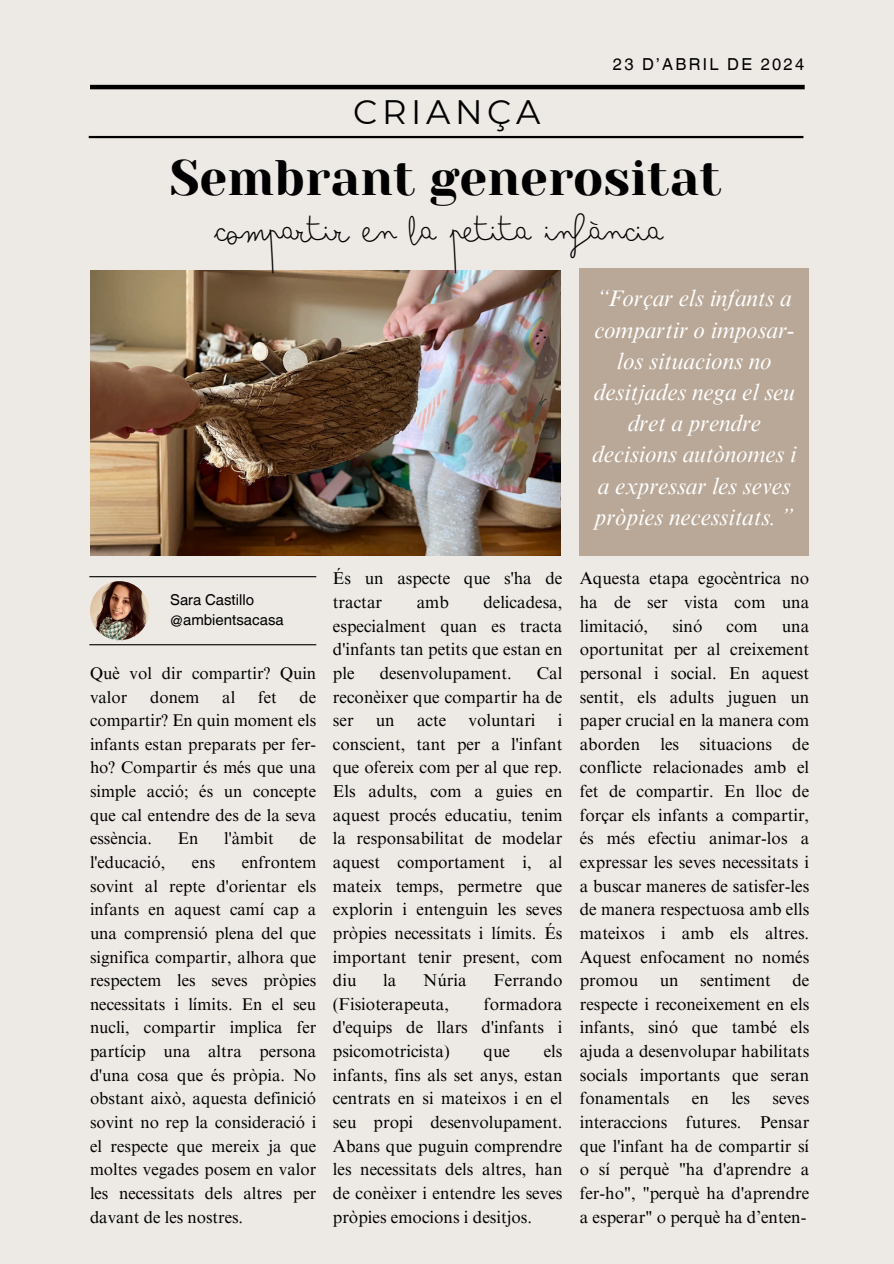
<style>
.page{position:relative;width:894px;height:1264px;background:#fff}
.page>*{position:absolute;margin:0;border:0;box-sizing:border-box;transform-origin:0 0}
.t1{font:49.65px "Yeseva One";color:#000001}
.t2{font:36px "Bimbo Finetip";color:#000}
.t3{font:33.9px "Montserrat";letter-spacing:.14em;color:#000001}
.t4{font:italic 22.95px/31.2px "Times NRMT Pro";color:#fff;text-align:center}
.t5{font:17.1px/23.7px "Times NRMT Pro";color:#000001;text-align:justify}
.t6{font:16.8px/23.7px "Times NRMT Pro";color:#000001;text-align:justify}
.t7{font:16.5px "Helvetica World";letter-spacing:.14em;color:#000001}
.t8{font:15px/20.2px "Helvetica World";color:#000001}
</style>
<div class="page">
<div style="left:0;top:0;width:893px;height:1263px;background:#ede9e4"></div>
<hr style="left:90px;top:85px;width:714px;height:4px;background:#000">
<hr style="left:89px;top:136px;width:714px;height:2px;background:#000">
<hr style="left:89px;top:576px;width:227px;height:1px;background:#000">
<hr style="left:89px;top:644px;width:227px;height:1px;background:#000">
<img style="left:90px;top:581px;width:59px;height:59px;border-radius:50%">
<div style="left:579px;top:268px;width:229px;height:287px;background:#b9a897"></div>
<img style="left:90px;top:270px;width:470px;height:285px">
<h1 class="t3" style="left:353px;top:91px;width:189px">CRIANÇA</h1>
<h2 class="t7" style="left:612px;top:54px;width:193px">23 D’ABRIL DE 2024</h2>
<h3 class="t1" style="left:170px;top:150px;width:553px">Sembrant generositat</h3>
<h5 class="t2" style="left:215px;top:208px;width:450px">COMPARTIR EN LA PETITA INFÀNCIA</h5>
<p class="t8" style="left:170px;top:589px;width:115px">Sara Castillo @ambientsacasa</p>
<p class="t6" style="left:90px;top:663px;width:228px">Què vol dir compartir? Quin valor</p>
<p class="t6" style="left:90px;top:687px;width:228px;text-indent:209px">de compartir? En quin moment els infants estan preparats per fer&shy;ho? Compartir és més que una simple acció; és un concepte que cal entendre des de la seva essència.</p>
<p class="t6" style="left:150px;top:687px;width:51px">donem</p>
<p class="t6" style="left:222px;top:687px;width:15px">al</p>
<p class="t6" style="left:258px;top:687px;width:20px">fet</p>
<p class="t6" style="left:178px;top:828px;width:22px">En</p>
<p class="t6" style="left:224px;top:828px;width:51px">l'àmbit</p>
<p class="t6" style="left:299px;top:828px;width:18px">de</p>
<p class="t6" style="left:90px;top:852px;width:77px">l'educació,</p>
<p class="t6" style="left:192px;top:852px;width:25px">ens</p>
<p class="t6" style="left:90px;top:852px;width:228px;text-indent:152px">enfrontem sovint al repte d'orientar els infants en aquest camí cap a una comprensió plena del que significa compartir, alhora que respectem les seves pròpies necessitats i límits. En el seu nucli, compartir implica fer partícip una altra persona d'una cosa que és pròpia. No obstant això, aquesta definició sovint no rep la consideració i el respecte que mereix ja que moltes vegades posem en valor les necessitats dels altres per davant de les nostres.</p>
<h5 class="t5" style="left:333px;top:569px;width:231px">És un aspecte que s'ha de tractar</h5>
<h5 class="t5" style="left:333px;top:592px;width:231px;text-indent:150px">delicadesa, especialment quan es tracta d'infants tan petits que estan en ple</h5>
<h5 class="t5" style="left:416px;top:592px;width:34px">amb</h5>
<h5 class="t5" style="left:333px;top:663px;width:231px;text-indent:204px">Cal reconèixer que compartir ha de ser</h5>
<h5 class="t5" style="left:379px;top:663px;width:133px">desenvolupament.</h5>
<h5 class="t5" style="left:333px;top:710px;width:231px;text-indent:225px">i conscient, tant per a l'infant que ofereix com per al que rep.<br>Els adults, com a guies en aquest procés educatiu, tenim la responsabilitat de modelar aquest comportament i, al mateix temps, permetre que explorin i entenguin les seves pròpies necessitats i límits. És important tenir present, com diu</h5>
<h5 class="t5" style="left:376px;top:710px;width:20px">un</h5>
<h5 class="t5" style="left:417px;top:710px;width:31px">acte</h5>
<h5 class="t5" style="left:468px;top:710px;width:69px">voluntari</h5>
<h5 class="t5" style="left:383px;top:970px;width:15px">la</h5>
<h5 class="t5" style="left:423px;top:970px;width:45px">Núria</h5>
<h5 class="t5" style="left:493px;top:970px;width:71px">Ferrando</h5>
<h5 class="t5" style="left:333px;top:994px;width:118px">(Fisioterapeuta,</h5>
<h5 class="t5" style="left:333px;top:994px;width:231px;text-indent:151px">formadora d'equips de llars d'infants i psicomotricista)</h5>
<h5 class="t5" style="left:333px;top:1041px;width:231px;text-indent:211px">els infants, fins als set anys, estan centrats en si mateixos i en el seu propi desenvolupament.<br>Abans que puguin comprendre les necessitats dels altres, han de conèixer i entendre les seves pròpies emocions i desitjos.</h5>
<h5 class="t5" style="left:483px;top:1041px;width:28px">que</h5>
<h2 class="t4" style="left:592px;top:286px;width:205px">“Forçar els infants a compartir o imposar&shy;los situacions no desitjades nega el seu dret a prendre decisions autònomes i a expressar les seves pròpies necessitats. ”</h2>
<h5 class="t5" style="left:579px;top:569px;width:231px">Aquesta etapa egocèntrica no ha de ser vista com una limitació,</h5>
<h5 class="t5" style="left:672px;top:616px;width:32px">sinó</h5>
<h5 class="t5" style="left:726px;top:616px;width:33px">com</h5>
<h5 class="t5" style="left:579px;top:616px;width:231px;text-indent:202px">una oportunitat per al creixement personal i social. En aquest sentit, els adults juguen un paper crucial en la manera com aborden les situacions de conflicte relacionades amb el fet de compartir. En lloc de forçar els infants a compartir, és més efectiu animar-los a expressar les seves necessitats i a buscar maneres de satisfer-les de manera respectuosa amb ells mateixos i amb els altres.<br>Aquest enfocament no només promou</h5>
<h5 class="t5" style="left:659px;top:970px;width:20px">un</h5>
<h5 class="t5" style="left:700px;top:970px;width:72px">sentiment</h5>
<h5 class="t5" style="left:579px;top:970px;width:231px;text-indent:212px">de respecte i reconeixement en els infants, sinó que també els ajuda a desenvolupar habilitats socials importants que seran fonamentals</h5>
<h5 class="t5" style="left:691px;top:1088px;width:18px">en</h5>
<h5 class="t5" style="left:731px;top:1088px;width:20px">les</h5>
<h5 class="t5" style="left:579px;top:1088px;width:231px;text-indent:193px">seves interaccions futures. Pensar que l'infant ha de compartir sí o sí perquè "ha d'aprendre a fer-ho", "perquè ha d'aprendre a esperar" o perquè ha d’enten-</h5>
</div>
